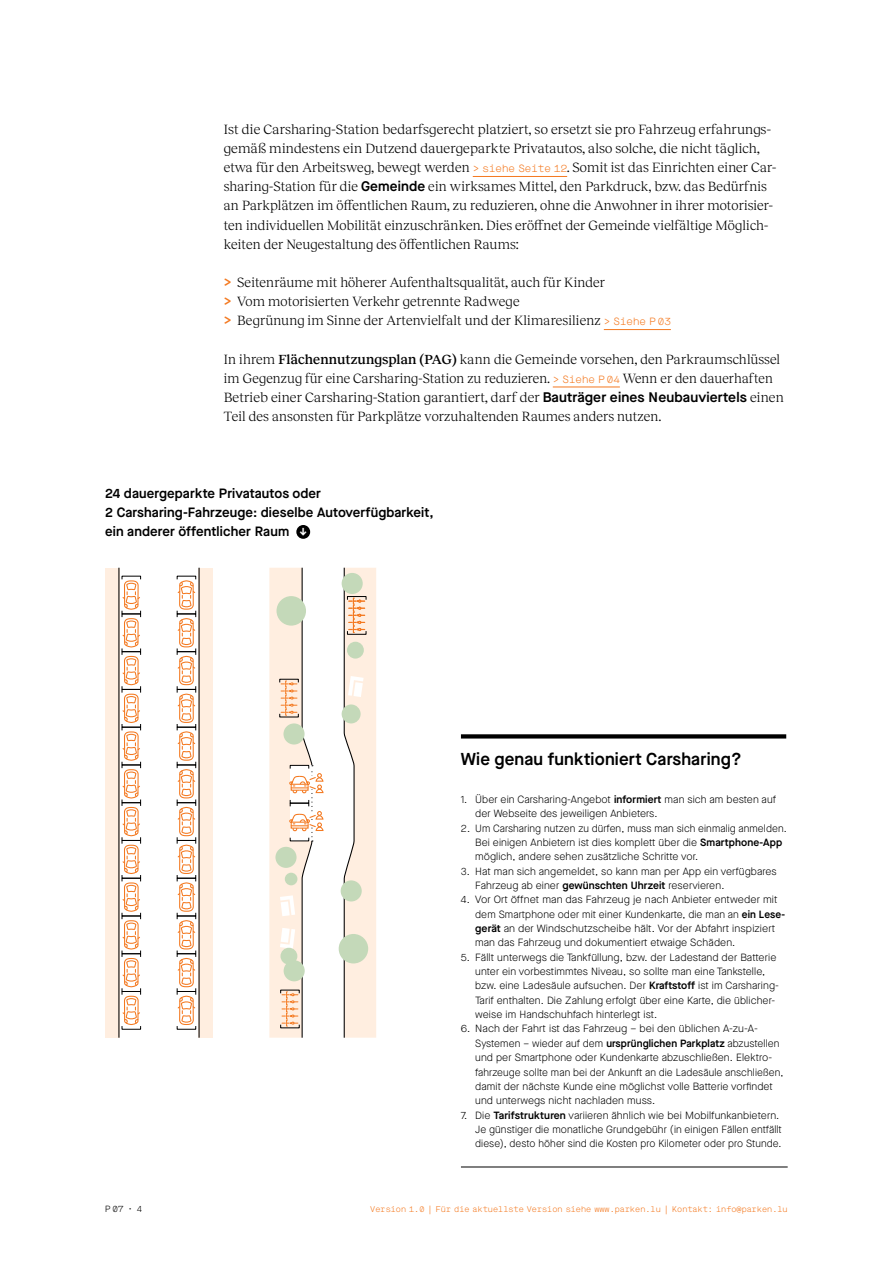
<style>
.page{position:relative;width:893px;height:1263px;background:#fff}
.page>*{position:absolute;margin:0;border:0;box-sizing:border-box;transform-origin:0 0}
.t1{font:600 17.25px "Maison Neue";letter-spacing:.01em;color:#000}
.t2{font:300 13.8px/19.2px "Reckless";letter-spacing:.005em;color:#000}
.t3{font:600 13.5px/19.2px "Maison Neue";letter-spacing:.01em;color:#000}
.t4{font:300 10.5px/14.4px "Maison Neue";letter-spacing:.01em;color:#000}
.t5{font:300 9px "Maison Mono";color:#000}
.t6{font:300 8.25px "Maison Mono";color:#f47920}
.s1{font-family:"Maison Mono";font-size:10.5px;color:#f47920}
.s2{font-family:"Maison Neue";font-weight:600}
.s3{font-family:"Maison Neue";font-weight:600;color:#f47920}
.s4{font-weight:500}
.s5{font-size:12px;color:#fff}
.s6{font-weight:600}
.s7{font-family:"Maison Neue"}
</style>
<div class="page">
<div style="left:296px;top:525px;width:14px;height:14px;background:#000;border-radius:50%"></div>
<hr style="left:473px;top:176px;width:94px;height:1px;background:#f47920">
<hr style="left:604px;top:329px;width:67px;height:1px;background:#f47920">
<hr style="left:553px;top:387px;width:67px;height:1px;background:#f47920">
<svg style="left:461px;top:734px;width:325px;height:4px"></svg>
<hr style="left:461px;top:1167px;width:327px;height:1px;background:#000">
<svg style="left:122px;top:575px;width:19px;height:455px"></svg>
<div style="left:122px;top:988px;width:19px;height:4px;border:1px solid #000"></div>
<div style="left:122px;top:950px;width:19px;height:4px;border:1px solid #000"></div>
<div style="left:122px;top:912px;width:19px;height:4px;border:1px solid #000"></div>
<div style="left:122px;top:874px;width:19px;height:5px;border:1px solid #000"></div>
<div style="left:122px;top:837px;width:19px;height:4px;border:1px solid #000"></div>
<div style="left:122px;top:799px;width:19px;height:4px;border:1px solid #000"></div>
<div style="left:122px;top:761px;width:19px;height:4px;border:1px solid #000"></div>
<div style="left:122px;top:723px;width:19px;height:5px;border:1px solid #000"></div>
<div style="left:122px;top:686px;width:19px;height:4px;border:1px solid #000"></div>
<div style="left:122px;top:648px;width:19px;height:4px;border:1px solid #000"></div>
<div style="left:122px;top:610px;width:19px;height:4px;border:1px solid #000"></div>
<svg style="left:177px;top:575px;width:19px;height:450px"></svg>
<div style="left:177px;top:613px;width:19px;height:4px;border:1px solid #000"></div>
<div style="left:177px;top:651px;width:19px;height:4px;border:1px solid #000"></div>
<div style="left:177px;top:689px;width:19px;height:4px;border:1px solid #000"></div>
<div style="left:177px;top:727px;width:19px;height:4px;border:1px solid #000"></div>
<div style="left:177px;top:764px;width:19px;height:4px;border:1px solid #000"></div>
<div style="left:177px;top:802px;width:19px;height:4px;border:1px solid #000"></div>
<div style="left:177px;top:840px;width:19px;height:4px;border:1px solid #000"></div>
<div style="left:177px;top:878px;width:19px;height:4px;border:1px solid #000"></div>
<div style="left:177px;top:915px;width:19px;height:4px;border:1px solid #000"></div>
<div style="left:177px;top:953px;width:19px;height:4px;border:1px solid #000"></div>
<div style="left:177px;top:991px;width:19px;height:4px;border:1px solid #000"></div>
<div style="left:105px;top:568px;width:14px;height:470px;background:#ffeee0"></div>
<div style="left:199px;top:568px;width:14px;height:470px;background:#ffeee0"></div>
<hr style="left:118px;top:568px;width:1px;height:470px;background:#000">
<hr style="left:199px;top:568px;width:1px;height:470px;background:#000">
<div style="left:341px;top:880px;width:21px;height:21px;background:#c4d9b9;border-radius:50%"></div>
<div style="left:342px;top:573px;width:21px;height:21px;background:#c4d9b9;border-radius:50%"></div>
<div style="left:339px;top:934px;width:29px;height:29px;background:#c4d9b9;border-radius:50%"></div>
<div style="left:342px;top:704px;width:19px;height:19px;background:#c4d9b9;border-radius:50%"></div>
<svg style="left:343px;top:567px;width:33px;height:471px"></svg>
<div style="left:347px;top:631px;width:19px;height:4px;border:1px solid #000"></div>
<div style="left:347px;top:596px;width:19px;height:4px;border:1px solid #000"></div>
<svg style="left:269px;top:567px;width:55px;height:471px"></svg>
<div style="left:280px;top:948px;width:17px;height:16px;background:#c4d9b9;border-radius:50%"></div>
<p class="t2" style="left:224px;top:119px;width:554px">Ist die Carsharing-Station bedarfsgerecht platziert, so ersetzt sie pro Fahrzeug erfahrungs&shy;gemäß mindestens ein Dutzend dauergeparkte Privatautos, also solche, die nicht täglich, etwa für den Arbeitsweg, bewegt werden <span class="s1">&gt; siehe Seite 12</span>. Somit ist das Einrichten einer Car&shy;sharing-Station für die <span class="s2">Gemeinde</span> ein wirksames Mittel, den Parkdruck, bzw. das Bedürfnis an Parkplätzen im öffentlichen Raum, zu reduzieren, ohne die Anwohner in ihrer motorisier&shy;ten individuellen Mobilität einzuschränken. Dies eröffnet der Gemeinde vielfältige Möglich&shy;keiten der Neugestaltung des öffentlichen Raums:</p>
<h2 class="t2" style="left:224px;top:272px;width:449px"><span class="s3">&gt;</span> Seitenräume mit höherer Aufenthaltsqualität, auch für Kinder<br><span class="s3">&gt;</span> Vom motorisierten Verkehr getrennte Radwege<br><span class="s3">&gt;</span> Begrünung im Sinne der Artenvielfalt und der Klimaresilienz <span class="s1">&gt; Siehe P 03</span></h2>
<p class="t2" style="left:224px;top:348px;width:562px">In ihrem <span class="s4">Flächennutzungsplan (PAG)</span> kann die Gemeinde vorsehen, den Parkraumschlüssel im Gegenzug für eine Carsharing-Station zu reduzieren. <span class="s1">&gt; Siehe P 04</span> Wenn er den dauerhaften Betrieb einer Carsharing-Station garantiert, darf der <span class="s2">Bauträger eines Neubauviertels</span> einen Teil des ansonsten für Parkplätze vorzuhaltenden Raumes anders nutzen.</p>
<p class="t3" style="left:105px;top:483px;width:330px">24 dauergeparkte Privatautos oder<br>2 Carsharing-Fahrzeuge: dieselbe Autoverfügbarkeit, ein anderer öffentlicher Raum <span class="s5">↓</span></p>
<h1 class="t1" style="left:461px;top:747px;width:282px">Wie genau funktioniert Carsharing?</h1>
<p class="t4" style="left:475px;top:792px;width:303px;text-indent:-14px">1. Über ein Carsharing-Angebot <span class="s6">informiert</span> man sich am besten auf der Webseite des jeweiligen Anbieters.</p>
<p class="t4" style="left:475px;top:821px;width:311px;text-indent:-14px">2. Um Carsharing nutzen zu dürfen, muss man sich einmalig anmelden.<br>Bei einigen Anbietern ist dies komplett über die <span class="s6">Smartphone-App </span>möglich, andere sehen zusätzliche Schritte vor.</p>
<p class="t4" style="left:475px;top:864px;width:303px;text-indent:-14px">3. Hat man sich angemeldet, so kann man per App ein verfügbares<br>Fahrzeug ab einer <span class="s6">gewünschten Uhrzeit</span> reservieren.</p>
<p class="t4" style="left:475px;top:892px;width:311px;text-indent:-14px">4. Vor Ort öffnet man das Fahrzeug je nach Anbieter entweder mit dem Smartphone oder mit einer Kundenkarte, die man an <span class="s6">ein Lese&shy;gerät</span> an der Windschutzscheibe hält. Vor der Abfahrt inspiziert man das Fahrzeug und dokumentiert etwaige Schäden.</p>
<p class="t4" style="left:475px;top:950px;width:305px;text-indent:-14px">5. Fällt unterwegs die Tankfüllung, bzw. der Ladestand der Batterie unter ein vorbestimmtes Niveau, so sollte man eine Tankstelle, bzw. eine Ladesäule aufsuchen. Der <span class="s6">Kraftstoff</span> ist im Carsharing-Tarif enthalten. Die Zahlung erfolgt über eine Karte, die üblicher&shy;weise im Handschuhfach hinterlegt ist.</p>
<p class="t4" style="left:475px;top:1021px;width:310px;text-indent:-14px">6. Nach der Fahrt ist das Fahrzeug – bei den üblichen A-zu-A-Systemen – wieder auf dem <span class="s6">ursprünglichen Parkplatz</span> abzustellen und per Smartphone oder Kundenkarte abzuschließen. Elektro&shy;fahrzeuge sollte man bei der Ankunft an die Ladesäule anschließen, damit der nächste Kunde eine möglichst volle Batterie vorfindet und unterwegs nicht nachladen muss.</p>
<p class="t4" style="left:475px;top:1108px;width:308px;text-indent:-14px">7. Die <span class="s6">Tarifstrukturen</span> variieren ähnlich wie bei Mobilfunkanbietern.<br>Je günstiger die monatliche Grundgebühr (in einigen Fällen entfällt diese), desto höher sind die Kosten pro Kilometer oder pro Stunde.</p>
<p class="t5" style="left:105px;top:1203px;width:38px">P07 • <span class="s7">4</span></p>
<p class="t6" style="left:370px;top:1203px;width:419px">Version 1.0 | Für die aktuellste Version siehe www.parken.lu | Kontakt: info@parken.lu</p>
</div>
